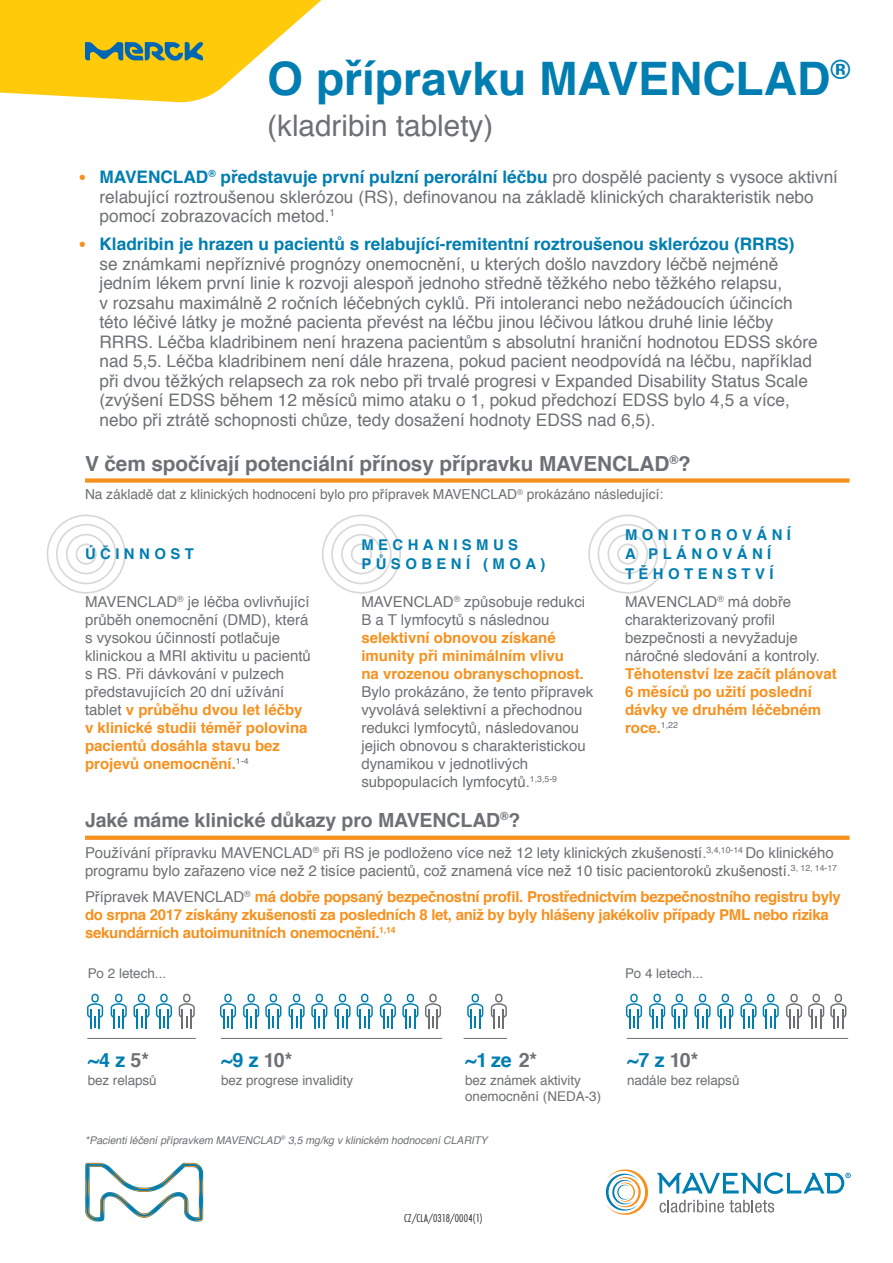
<style>
.page{position:relative;width:893px;height:1263px;background:#fff}
.page>*{position:absolute;margin:0;border:0;box-sizing:border-box;transform-origin:0 0}
.t1{font:700 46.2px "Helvetica";color:#007eb1}
.t2{font:29.7px "Helvetica";color:#6d7175}
.t3{font:700 20.85px "Helvetica";letter-spacing:-.005em;color:#6d7175}
.t4{font:700 19.65px "Helvetica";color:#007eb1}
.t5{font:700 19.5px "Helvetica";letter-spacing:-.005em;color:#6d7175}
.t6{font:17.25px/19.5px "Helvetica";color:#6d7175}
.t7{font:15px/18px "Helvetica";color:#6d7175}
.t8{font:700 15px/18px "Helvetica";letter-spacing:-.02em;color:#f6911e}
.t9{font:700 14.85px/19px "Helvetica";letter-spacing:.3em;color:#007eb1}
.t10{font:13.8px "Helvetica";letter-spacing:-.005em;color:#6d7175}
.t11{font:13.5px/16.2px "Helvetica";letter-spacing:-.005em;color:#6d7175}
.t12{font:11.7px "Futura TOT Ligh Cond";letter-spacing:.02em;color:#231f20}
.t13{font:italic 10.65px "Helvetica";color:#6d7175}
.s1{font-weight:700;font-size:24px;color:#f6911e}
.s2{font-weight:700;color:#007eb1}
.s3{font-weight:700;color:#f6911e}
.s4{font-weight:400;color:#6d7175}
.s5{color:#6d7175}
</style>
<div class="page">
<svg style="left:85px;top:1163px;width:118px;height:58px"></svg>
<svg style="left:85px;top:836px;width:765px;height:4px;background:#f69425"></svg>
<div style="left:85px;top:478px;width:765px;height:5px;background:#f6911e"></div>
<svg style="left:322px;top:514px;width:79px;height:80px"></svg>
<svg style="left:47px;top:514px;width:79px;height:80px"></svg>
<svg style="left:588px;top:514px;width:79px;height:80px"></svg>
<hr style="left:87px;top:1038px;width:109px;height:1px;background:#6d7175">
<svg style="left:87px;top:994px;width:16px;height:34px"></svg>
<svg style="left:111px;top:994px;width:16px;height:34px"></svg>
<svg style="left:133px;top:994px;width:17px;height:34px"></svg>
<svg style="left:156px;top:994px;width:16px;height:34px"></svg>
<svg style="left:179px;top:994px;width:16px;height:34px"></svg>
<svg style="left:425px;top:994px;width:16px;height:34px"></svg>
<svg style="left:491px;top:994px;width:16px;height:34px"></svg>
<svg style="left:786px;top:994px;width:16px;height:34px"></svg>
<svg style="left:808px;top:994px;width:16px;height:34px"></svg>
<svg style="left:830px;top:994px;width:16px;height:34px"></svg>
<hr style="left:221px;top:1038px;width:221px;height:1px;background:#6d7175">
<svg style="left:220px;top:994px;width:16px;height:34px"></svg>
<svg style="left:243px;top:994px;width:16px;height:34px"></svg>
<svg style="left:265px;top:994px;width:16px;height:34px"></svg>
<svg style="left:288px;top:994px;width:17px;height:34px"></svg>
<svg style="left:311px;top:994px;width:16px;height:34px"></svg>
<svg style="left:334px;top:994px;width:17px;height:34px"></svg>
<svg style="left:357px;top:994px;width:16px;height:34px"></svg>
<svg style="left:380px;top:994px;width:16px;height:34px"></svg>
<svg style="left:402px;top:994px;width:16px;height:34px"></svg>
<hr style="left:464px;top:1038px;width:43px;height:1px;background:#6d7175">
<svg style="left:467px;top:994px;width:16px;height:34px"></svg>
<hr style="left:627px;top:1038px;width:221px;height:1px;background:#6d7175">
<svg style="left:626px;top:994px;width:16px;height:34px"></svg>
<svg style="left:649px;top:994px;width:16px;height:34px"></svg>
<svg style="left:671px;top:994px;width:16px;height:34px"></svg>
<svg style="left:694px;top:994px;width:17px;height:34px"></svg>
<svg style="left:717px;top:994px;width:16px;height:34px"></svg>
<svg style="left:740px;top:994px;width:16px;height:34px"></svg>
<svg style="left:763px;top:994px;width:16px;height:34px"></svg>
<svg style="left:0;top:0;width:322px;height:103px"></svg>
<svg style="left:659px;top:1200px;width:115px;height:12px"></svg>
<svg style="left:606px;top:1169px;width:42px;height:46px"></svg>
<svg style="left:657px;top:1172px;width:194px;height:22px"></svg>
<p class="t1" style="left:267px;top:41px;width:585px">O přípravku MAVENCLAD<sup>®</sup></p>
<p class="t2" style="left:267px;top:102px;width:228px">(kladribin tablety)</p>
<p class="t6" style="left:99px;top:168px;width:740px;text-indent:-21px"><span class="s1">•</span> <span class="s2">MAVENCLAD</span><sup>®</sup> <span class="s2">představuje první pulzní perorální léčbu</span> pro dospělé pacienty s vysoce aktivní relabující roztroušenou sklerózou (RS), definovanou na základě klinických charakteristik nebo pomocí zobrazovacích metod.<sup>1</sup></p>
<p class="t6" style="left:99px;top:235px;width:720px;text-indent:-21px"><span class="s1">•</span> <span class="s2">Kladribin je hrazen u pacientů s relabující-remitentní roztroušenou sklerózou (RRRS)<br></span>se známkami nepříznivé prognózy onemocnění, u kterých došlo navzdory léčbě nejméně jedním lékem první linie k rozvoji alespoň jednoho středně těžkého nebo těžkého relapsu,<br>v rozsahu maximálně 2 ročních léčebných cyklů. Při intoleranci nebo nežádoucích účincích této léčivé látky je možné pacienta převést na léčbu jinou léčivou látkou druhé linie léčby RRRS. Léčba kladribinem není hrazena pacientům s absolutní hraniční hodnotou EDSS skóre nad 5,5. Léčba kladribinem není dále hrazena, pokud pacient neodpovídá na léčbu, například při dvou těžkých relapsech za rok nebo při trvalé progresi v Expanded Disability Status Scale (zvýšení EDSS během 12 měsíců mimo ataku o 1, pokud předchozí EDSS bylo 4,5 a více, nebo při ztrátě schopnosti chůze, tedy dosažení hodnoty EDSS nad 6,5).</p>
<p class="t3" style="left:85px;top:446px;width:607px">V čem spočívají potenciální přínosy přípravku MAVENCLAD<sup>®</sup>?</p>
<p class="t10" style="left:85px;top:484px;width:580px">Na základě dat z klinických hodnocení bylo pro přípravek MAVENCLAD<sup>®</sup> prokázáno následující:</p>
<p class="t9" style="left:85px;top:545px;width:110px">ÚČINNOST</p>
<p class="t9" style="left:361px;top:535px;width:158px">MECHANISMUS</p>
<p class="t9" style="left:361px;top:554px;width:186px">PŮSOBENÍ (MOA)</p>
<p class="t9" style="left:625px;top:526px;width:167px">MONITOROVÁNÍ<br>A PLÁNOVÁNÍ</p>
<p class="t9" style="left:625px;top:564px;width:150px">TĚHOTENSTVÍ</p>
<p class="t7" style="left:85px;top:593px;width:227px">MAVENCLAD<sup>®</sup> je léčba ovlivňující průběh onemocnění (DMD), která s vysokou účinností potlačuje klinickou a MRI aktivitu u pacientů s RS. Při dávkování v pulzech představujících 20 dní užívání tablet <span class="s3">v průběhu dvou let léčby v klinické studii téměř polovina pacientů dosáhla stavu bez projevů onemocnění.</span><sup>1-4</sup></p>
<p class="t7" style="left:361px;top:593px;width:233px">MAVENCLAD<sup>®</sup> způsobuje redukci<br>B a T lymfocytů s následnou <span class="s3">selektivní obnovou získané imunity při minimálním vlivu<br>na vrozenou obranyschopnost.<br></span>Bylo prokázáno, že tento přípravek vyvolává selektivní a přechodnou redukci lymfocytů, následovanou jejich obnovou s charakteristickou dynamikou v jednotlivých subpopulacích lymfocytů.<sup>1,3,5-9</sup></p>
<p class="t7" style="left:625px;top:593px;width:213px">MAVENCLAD<sup>®</sup> má dobře charakterizovaný profil bezpečnosti a nevyžaduje náročné sledování a kontroly.<br><span class="s3">Těhotenství lze začít plánovat<br>6 měsíců po užití poslední dávky ve druhém léčebném roce.</span><sup>1,22</sup></p>
<p class="t5" style="left:85px;top:804px;width:437px">Jaké máme klinické důkazy pro MAVENCLAD<sup>®</sup>?</p>
<p class="t7" style="left:85px;top:844px;width:754px">Používání přípravku MAVENCLAD<sup>®</sup> při RS je podloženo více než 12 lety klinických zkušeností.<sup>3,4,10-14</sup> Do klinického programu bylo zařazeno více než 2 tisíce pacientů, což znamená více než 10 tisíc pacientoroků zkušeností.<sup>3,</sup> <sup>12,</sup> <sup>14-17</sup></p>
<p class="t8" style="left:85px;top:888px;width:757px"><span class="s4">Přípravek MAVENCLAD</span><sup>®</sup> má dobře popsaný bezpečnostní profil. Prostřednictvím bezpečnostního registru byly do srpna 2017 získány zkušenosti za posledních 8 let, aniž by byly hlášeny jakékoliv případy PML nebo rizika sekundárních autoimunitních onemocnění.<sup>1,14</sup></p>
<p class="t11" style="left:88px;top:965px;width:80px">Po 2 letech...</p>
<p class="t11" style="left:625px;top:965px;width:80px">Po 4 letech...</p>
<p class="t4" style="left:88px;top:1045px;width:63px">~4 z <span class="s5">5*</span></p>
<p class="t11" style="left:88px;top:1072px;width:70px">bez relapsů</p>
<p class="t4" style="left:221px;top:1045px;width:73px">~9 z <span class="s5">10*</span></p>
<p class="t11" style="left:221px;top:1072px;width:134px">bez progrese invalidity</p>
<p class="t4" style="left:465px;top:1045px;width:74px">~1 ze <span class="s5">2*</span></p>
<p class="t11" style="left:465px;top:1072px;width:138px">bez známek aktivity onemocnění (NEDA-3)</p>
<p class="t13" style="left:85px;top:1132px;width:407px">*Pacientiléčenípřípravkem MAVENCLAD<sup>®</sup> 3,5 mg/kg v klinickém hodnoceníCLARITY</p>
<p class="t12" style="left:404px;top:1211px;width:80px">CZ/CLA/0318/0004(1)</p>
<p class="t4" style="left:627px;top:1045px;width:73px">~7 z <span class="s5">10*</span></p>
<p class="t11" style="left:627px;top:1072px;width:114px">nadále bez relapsů</p>
</div>
